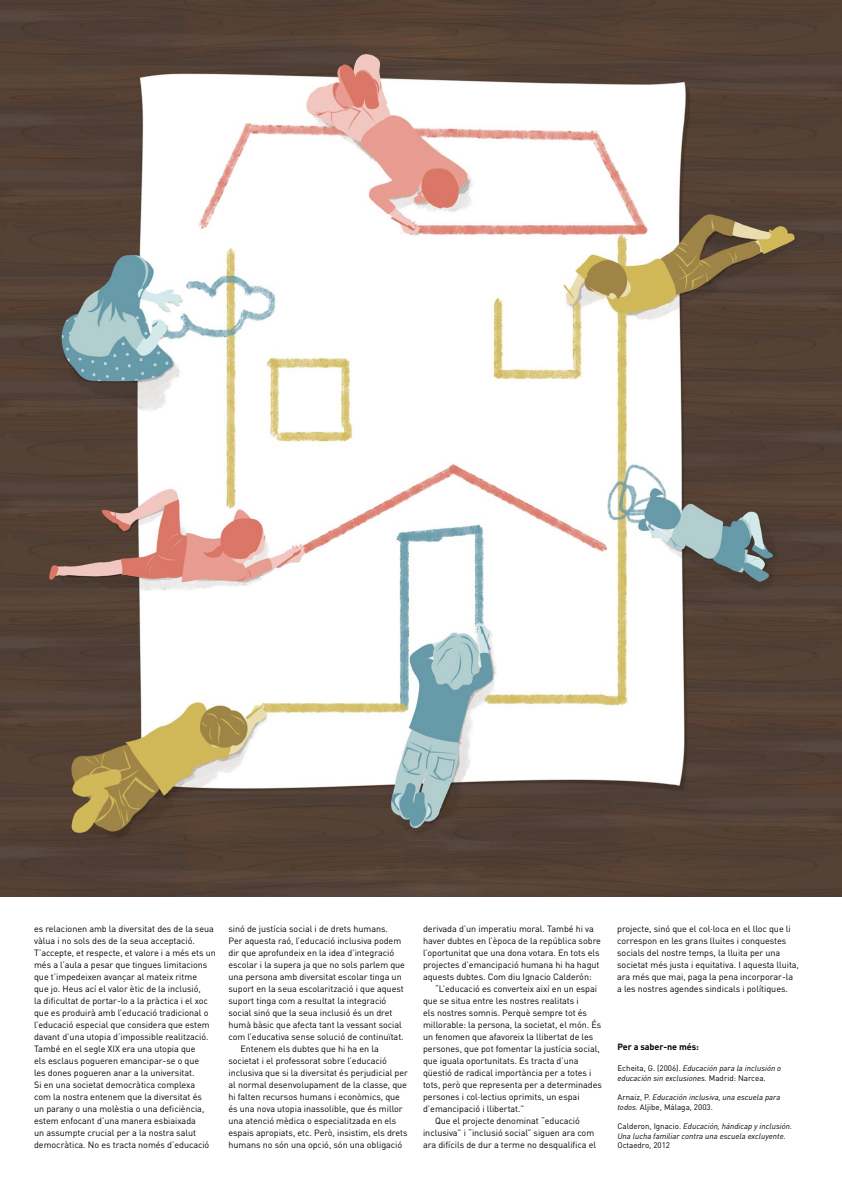
<style>
.page{position:relative;width:842px;height:1191px;background:#fff}
.page>*{position:absolute;margin:0;border:0;box-sizing:border-box;transform-origin:0 0}
.t1{font:9px/12px "DIN";letter-spacing:-.005em;color:#000}
.t2{font:700 9px "DIN";letter-spacing:-.01em;color:#000}
.t3{font:italic 8px/9.6px "DIN";color:#000}
.t4{font:8px "DIN";color:#000}
.s1{font-style:normal}
</style>
<div class="page">
<img style="left:0;top:0;width:842px;height:896px">
<p class="t1" style="left:34px;top:923px;width:183px">es relacionen amb la diversitat des de la seua vàlua i no sols des de la seua acceptació.<br>T’accepte, et respecte, et valore i a més ets un més a l’aula a pesar que tingues limitacions que t’impedeixen avançar al mateix ritme<br>que jo. Heus ací el valor ètic de la inclusió,<br>la dificultat de portar-lo a la pràctica i el xoc que es produirà amb l’educació tradicional o l’educació especial que considera que estem davant d’una utopia d’impossible realització.<br>També en el segle XIX era una utopia que<br>els esclaus pogueren emancipar-se o que<br>les dones pogueren anar a la universitat.<br>Si en una societat democràtica complexa<br>com la nostra entenem que la diversitat és<br>un parany o una molèstia o una deficiència, estem enfocant d’una manera esbiaixada<br>un assumpte crucial per a la nostra salut democràtica. No es tracta només d’educació</p>
<p class="t1" style="left:228px;top:923px;width:161px">sinó de justícia social i de drets humans.</p>
<p class="t1" style="left:228px;top:935px;width:174px">Per aquesta raó, l’educació inclusiva podem</p>
<p class="t1" style="left:228px;top:947px;width:167px">dir que aprofundeix en la idea d’integració</p>
<p class="t1" style="left:228px;top:959px;width:178px">escolar i la supera ja que no sols parlem que</p>
<p class="t1" style="left:228px;top:971px;width:175px">una persona amb diversitat escolar tinga un</p>
<p class="t1" style="left:228px;top:983px;width:177px">suport en la seua escolarització i que aquest</p>
<p class="t1" style="left:228px;top:995px;width:159px">suport tinga com a resultat la integració</p>
<p class="t1" style="left:228px;top:1007px;width:165px">social sinó que la seua inclusió és un dret</p>
<p class="t1" style="left:228px;top:1019px;width:175px">humà bàsic que afecta tant la vessant social</p>
<p class="t1" style="left:228px;top:1031px;width:177px">com l’educativa sense solució de continuïtat.</p>
<p class="t1" style="left:240px;top:1043px;width:140px">Entenem els dubtes que hi ha en la</p>
<p class="t1" style="left:228px;top:1055px;width:160px">societat i el professorat sobre l’educació</p>
<p class="t1" style="left:228px;top:1067px;width:181px">inclusiva que si la diversitat és perjudicial per</p>
<p class="t1" style="left:228px;top:1079px;width:180px">al normal desenvolupament de la classe, que</p>
<p class="t1" style="left:228px;top:1091px;width:173px">hi falten recursos humans i econòmics, que</p>
<p class="t1" style="left:228px;top:1103px;width:176px">és una nova utopia inassolible, que és millor</p>
<p class="t1" style="left:228px;top:1115px;width:169px">una atenció mèdica o especialitzada en els</p>
<p class="t1" style="left:228px;top:1127px;width:181px">espais apropiats, etc. Però, insistim, els drets</p>
<p class="t1" style="left:228px;top:1139px;width:175px">humans no són una opció, són una obligació</p>
<p class="t1" style="left:423px;top:923px;width:179px">derivada d’un imperatiu moral. També hi va haver dubtes en l’època de la república sobre l’oportunitat que una dona votara. En tots els projectes d’emancipació humana hi ha hagut aquests dubtes. Com diu Ignacio Calderón:</p>
<p class="t1" style="left:435px;top:982px;width:164px">“L’educació es converteix així en un espai</p>
<p class="t1" style="left:423px;top:994px;width:157px">que se situa entre les nostres realitats i</p>
<p class="t1" style="left:423px;top:1006px;width:165px">els nostres somnis. Perquè sempre tot és</p>
<p class="t1" style="left:423px;top:1018px;width:180px">millorable: la persona, la societat, el món. És</p>
<p class="t1" style="left:423px;top:1030px;width:172px">un fenomen que afavoreix la llibertat de les</p>
<p class="t1" style="left:423px;top:1042px;width:178px">persones, que pot fomentar la justícia social,</p>
<p class="t1" style="left:423px;top:1054px;width:157px">que iguala oportunitats. Es tracta d’una</p>
<p class="t1" style="left:423px;top:1066px;width:170px">qüestió de radical importància per a totes i</p>
<p class="t1" style="left:423px;top:1078px;width:180px">tots, però que representa per a determinades</p>
<p class="t1" style="left:423px;top:1090px;width:158px">persones i col·lectius oprimits, un espai</p>
<p class="t1" style="left:423px;top:1102px;width:103px">d’emancipació i llibertat.”</p>
<p class="t1" style="left:435px;top:1114px;width:146px">Que el projecte denominat “educació</p>
<p class="t1" style="left:423px;top:1126px;width:173px">inclusiva” i “inclusió social” siguen ara com</p>
<p class="t1" style="left:423px;top:1138px;width:175px">ara difícils de dur a terme no desqualifica el</p>
<p class="t1" style="left:617px;top:922px;width:183px">projecte, sinó que el col·loca en el lloc que li correspon en les grans lluites i conquestes socials del nostre temps, la lluita per una societat més justa i equitativa. I aquesta lluita, ara més que mai, paga la pena incorporar-la a les nostres agendes sindicals i polítiques.</p>
<p class="t2" style="left:617px;top:1040px;width:83px">Per a saber-ne més:</p>
<p class="t3" style="left:617px;top:1063px;width:165px"><span class="s1">Echeita, G. (2006).</span> Educación para la inclusión o educación sin exclusiones. <span class="s1">Madrid: Narcea.</span></p>
<p class="t3" style="left:617px;top:1092px;width:165px"><span class="s1">Arnaiz, P.</span> Educación inclusiva, una escuela para todos. <span class="s1">Aljibe, Málaga, 2003.</span></p>
<p class="t3" style="left:617px;top:1121px;width:176px"><span class="s1">Calderon, Ignacio.</span> Educación, hándicap y inclusión.<br>Una lucha familiar contra una escuela excluyente.</p>
<p class="t4" style="left:617px;top:1140px;width:54px">Octaedro, 2012</p>
</div>
